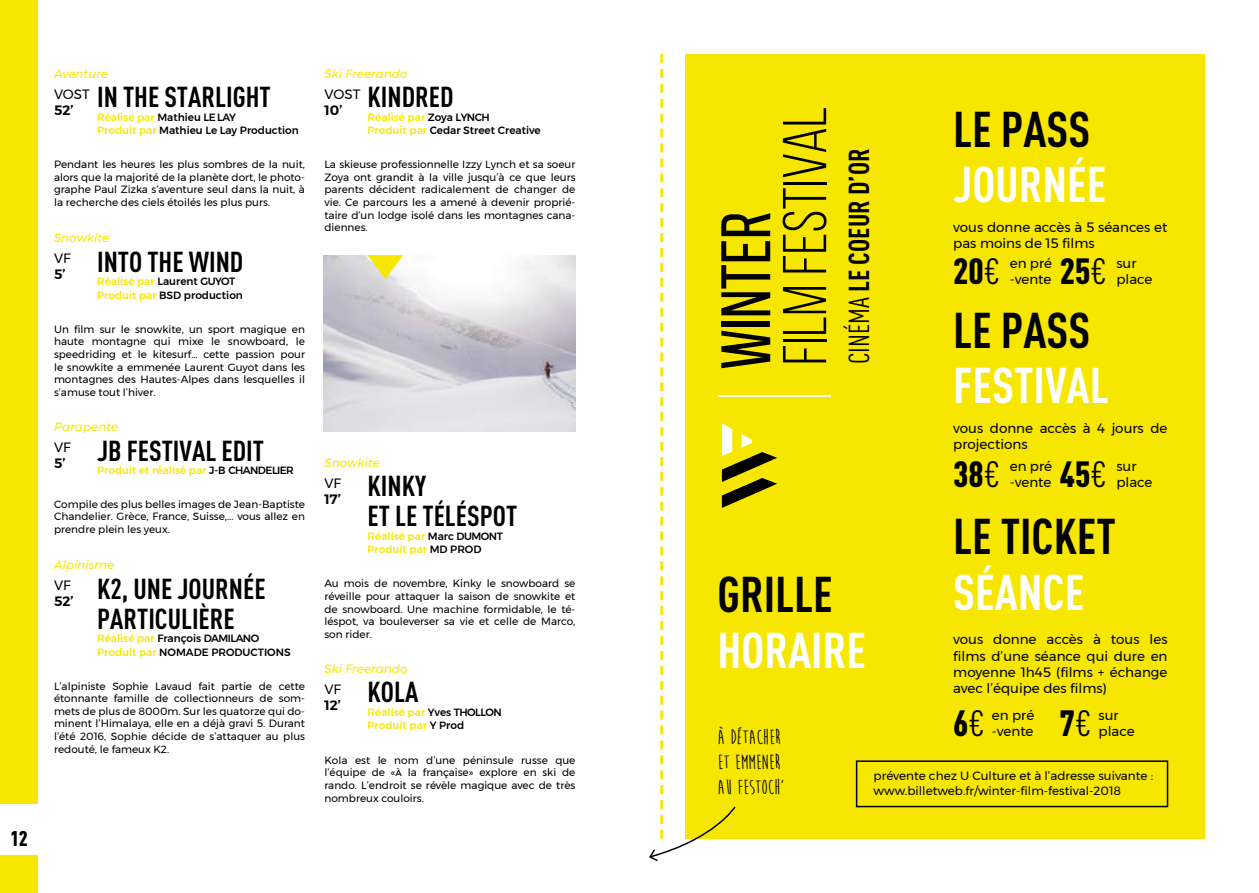
<style>
.page{position:relative;width:1259px;height:893px;background:#fff}
.page>*{position:absolute;margin:0;border:0;box-sizing:border-box;transform-origin:0 0}
.t1{font:700 49.5px "DIN Cond";color:#fff}
.t2{font:700 49.5px "DIN Cond";color:#000}
.t3{font:900 36px "DIN Cond";color:#000}
.t4{font:700 28.5px/30px "DIN Cond";color:#000}
.t5{font:700 21px/25.2px "Moon Flower";color:#000}
.t6{font:900 21px "DIN Cond";color:#000}
.t7{font:13.5px/16.2px "Montserrat";color:#000}
.t8{font:600 13.5px "Montserrat";color:#000}
.t9{font:12px/14.4px "Montserrat";color:#000}
.t10{font:italic 12px "Montserrat";color:#f7e700}
.t11{font:10.5px/12.6px "Montserrat";color:#000;text-align:justify}
.t12{font:500 10.5px/13.5px "Montserrat";color:#000}
.t13{font:500 10.5px/13.5px "Montserrat";color:#f7e700}
.s1{color:#f7e700}
.s2{color:#000}
.s3{font-weight:400}
</style>
<div class="page">
<div style="left:685px;top:54px;width:520px;height:785px;background:#f7e700"></div>
<img style="left:324px;top:255px;width:251px;height:176px">
<svg style="left:367px;top:255px;width:36px;height:24px"></svg>
<div style="left:0;top:0;width:37px;height:804px;background:#f7e700"></div>
<hr style="left:718px;top:396px;width:112px;height:1px;background:#fff">
<svg style="left:649px;top:54px;width:177px;height:808px"></svg>
<div style="left:856px;top:760px;width:312px;height:47px;border:2px solid #000"></div>
<div style="left:0;top:855px;width:38px;height:38px;background:#f7e700"></div>
<h3 class="t6" style="left:10px;top:825px;width:19px">12</h3>
<p class="t10" style="left:54px;top:64px;width:56px">Aventure</p>
<p class="t10" style="left:324px;top:64px;width:85px">Ski Freerando</p>
<p class="t7" style="left:54px;top:85px;width:37px">VOST</p>
<p class="t8" style="left:54px;top:99px;width:21px">52’</p>
<h3 class="t4" style="left:97px;top:81px;width:175px">IN THE STARLIGHT</h3>
<p class="t12" style="left:97px;top:110px;width:203px"><span class="s1">Réalisé par</span> Mathieu LE LAY<br><span class="s1">Produit par</span> Mathieu Le Lay Production</p>
<p class="t7" style="left:324px;top:85px;width:37px">VOST</p>
<p class="t8" style="left:324px;top:99px;width:19px">10’</p>
<h3 class="t4" style="left:367px;top:81px;width:88px">KINDRED</h3>
<p class="t12" style="left:367px;top:110px;width:175px"><span class="s1">Réalisé par</span> Zoya LYNCH<br><span class="s1">Produit par</span> Cedar Street Creative</p>
<p class="t11" style="left:54px;top:158px;width:252px">Pendant les heures les plus sombres de la nuit, alors que la majorité de la planète dort, le photo&shy;graphe Paul Zizka s’aventure seul dans la nuit, à la recherche des ciels étoilés les plus purs.</p>
<p class="t11" style="left:324px;top:158px;width:252px">La skieuse professionnelle Izzy Lynch et sa soeur Zoya ont grandit à la ville jusqu’à ce que leurs parents décident radicalement de changer de vie. Ce parcours les a amené à devenir proprié&shy;taire d’un lodge isolé dans les montagnes cana&shy;diennes.</p>
<p class="t10" style="left:54px;top:229px;width:57px">Snowkite</p>
<p class="t7" style="left:54px;top:250px;width:18px">VF</p>
<p class="t8" style="left:54px;top:264px;width:13px">5’</p>
<h3 class="t4" style="left:97px;top:246px;width:148px">INTO THE WIND</h3>
<p class="t12" style="left:97px;top:274px;width:147px"><span class="s1">Réalisé par</span> Laurent GUYOT<br><span class="s1">Produit par</span> BSD production</p>
<p class="t11" style="left:54px;top:323px;width:252px">Un film sur le snowkite, un sport magique en haute montagne qui mixe le snowboard, le speedriding et le kitesurf… cette passion pour le snowkite a emmenée Laurent Guyot dans les montagnes des Hautes-Alpes dans lesquelles il s’amuse tout l’hiver.</p>
<p class="t10" style="left:54px;top:418px;width:66px">Parapente</p>
<p class="t7" style="left:54px;top:439px;width:18px">VF</p>
<p class="t8" style="left:54px;top:453px;width:13px">5’</p>
<h3 class="t4" style="left:97px;top:435px;width:168px">JB FESTIVAL EDIT</h3>
<p class="t13" style="left:97px;top:463px;width:198px">Produit et réalisé par <span class="s2">J-B CHANDELIER</span></p>
<p class="t11" style="left:54px;top:498px;width:252px">Compile des plus belles images de Jean-Baptiste Chandelier. Grèce, France, Suisse,... vous allez en prendre plein les yeux.</p>
<p class="t10" style="left:54px;top:556px;width:62px">Alpinisme</p>
<h3 class="t4" style="left:97px;top:573px;width:170px">K2, UNE JOURNÉE<br>PARTICULIÈRE</h3>
<p class="t12" style="left:97px;top:632px;width:195px"><span class="s1">Réalisé par</span> François DAMILANO<br><span class="s1">Produit par</span> NOMADE PRODUCTIONS</p>
<p class="t7" style="left:54px;top:577px;width:18px">VF</p>
<p class="t8" style="left:54px;top:591px;width:21px">52’</p>
<p class="t11" style="left:54px;top:679px;width:252px">L’alpiniste Sophie Lavaud fait partie de cette étonnante famille de collectionneurs de som&shy;mets de plus de 8000m. Sur les quatorze qui do&shy;minent l’Himalaya, elle en a déjà gravi 5. Durant l’été 2016, Sophie décide de s’attaquer au plus redouté, le fameux K2.</p>
<p class="t10" style="left:324px;top:453px;width:57px">Snowkite</p>
<p class="t7" style="left:324px;top:475px;width:18px">VF</p>
<p class="t8" style="left:324px;top:488px;width:18px">17’</p>
<h3 class="t4" style="left:367px;top:470px;width:151px">KINKY<br>ET LE TÉLÉSPOT</h3>
<p class="t13" style="left:367px;top:529px;width:137px">Réalisé par <span class="s2">Marc DUMONT<br></span>Produit par <span class="s2">MD PROD</span></p>
<p class="t11" style="left:324px;top:577px;width:252px">Au mois de novembre, Kinky le snowboard se réveille pour attaquer la saison de snowkite et de snowboard. Une machine formidable, le té&shy;léspot, va bouleverser sa vie et celle de Marco, son rider.</p>
<p class="t10" style="left:324px;top:659px;width:85px">Ski Freerando</p>
<p class="t7" style="left:324px;top:681px;width:18px">VF</p>
<p class="t8" style="left:324px;top:694px;width:18px">12’</p>
<h3 class="t4" style="left:367px;top:676px;width:52px">KOLA</h3>
<p class="t13" style="left:367px;top:705px;width:136px">Réalisé par <span class="s2">Yves THOLLON<br></span>Produit par <span class="s2">Y Prod</span></p>
<p class="t11" style="left:324px;top:754px;width:252px">Kola est le nom d’une péninsule russe que l’équipe de «À la française» explore en ski de rando. L’endroit se révèle magique avec de très nombreux couloirs.</p>
<h3 class="t4" style="left:843px;top:364px;width:217px;rotate:-90deg"><span class="s3">CINÉMA</span> LE COEUR D’OR</h3>
<h1 class="t2" style="left:717px;top:564px;width:117px">GRILLE</h1>
<h1 class="t1" style="left:717px;top:620px;width:150px">HORAIRE</h1>
<h1 class="t2" style="left:953px;top:99px;width:139px">LE PASS</h1>
<h1 class="t1" style="left:953px;top:154px;width:155px">JOURNÉE</h1>
<p class="t7" style="left:953px;top:219px;width:216px">vous donne accès à 5 séances et pas moins de 15 films</p>
<h2 class="t3" style="left:953px;top:248px;width:48px">20<span class="s3">€</span></h2>
<p class="t7" style="left:1009px;top:255px;width:44px">en pré -vente</p>
<h2 class="t3" style="left:1060px;top:248px;width:48px">25<span class="s3">€</span></h2>
<p class="t7" style="left:1116px;top:255px;width:38px">sur place</p>
<h1 class="t2" style="left:953px;top:300px;width:139px">LE PASS</h1>
<h1 class="t1" style="left:953px;top:355px;width:157px">FESTIVAL</h1>
<p class="t7" style="left:953px;top:420px;width:216px">vous donne accès à 4 jours de projections</p>
<h2 class="t3" style="left:953px;top:452px;width:48px">38<span class="s3">€</span></h2>
<p class="t7" style="left:1009px;top:458px;width:44px">en pré -vente</p>
<h2 class="t3" style="left:1060px;top:452px;width:48px">45<span class="s3">€</span></h2>
<p class="t7" style="left:1116px;top:458px;width:38px">sur place</p>
<h1 class="t2" style="left:953px;top:506px;width:164px">LE TICKET</h1>
<h1 class="t1" style="left:953px;top:562px;width:133px">SÉANCE</h1>
<p class="t7" style="left:953px;top:631px;width:216px;text-align:justify">vous donne accès à tous les films d’une séance qui dure en moyenne 1h45 (films + échange avec l’équipe des films)</p>
<h3 class="t5" style="left:717px;top:725px;width:68px">à détacher et emmener au festoch’</h3>
<h2 class="t3" style="left:953px;top:700px;width:33px">6<span class="s3">€</span></h2>
<p class="t7" style="left:992px;top:706px;width:44px">en pré -vente</p>
<h2 class="t3" style="left:1060px;top:700px;width:33px">7<span class="s3">€</span></h2>
<p class="t7" style="left:1098px;top:706px;width:38px">sur place</p>
<p class="t9" style="left:873px;top:769px;width:281px">prévente chez U Culture et à l’adresse suivante : www.billetweb.fr/winter-film-festival-2018</p>
</div>
